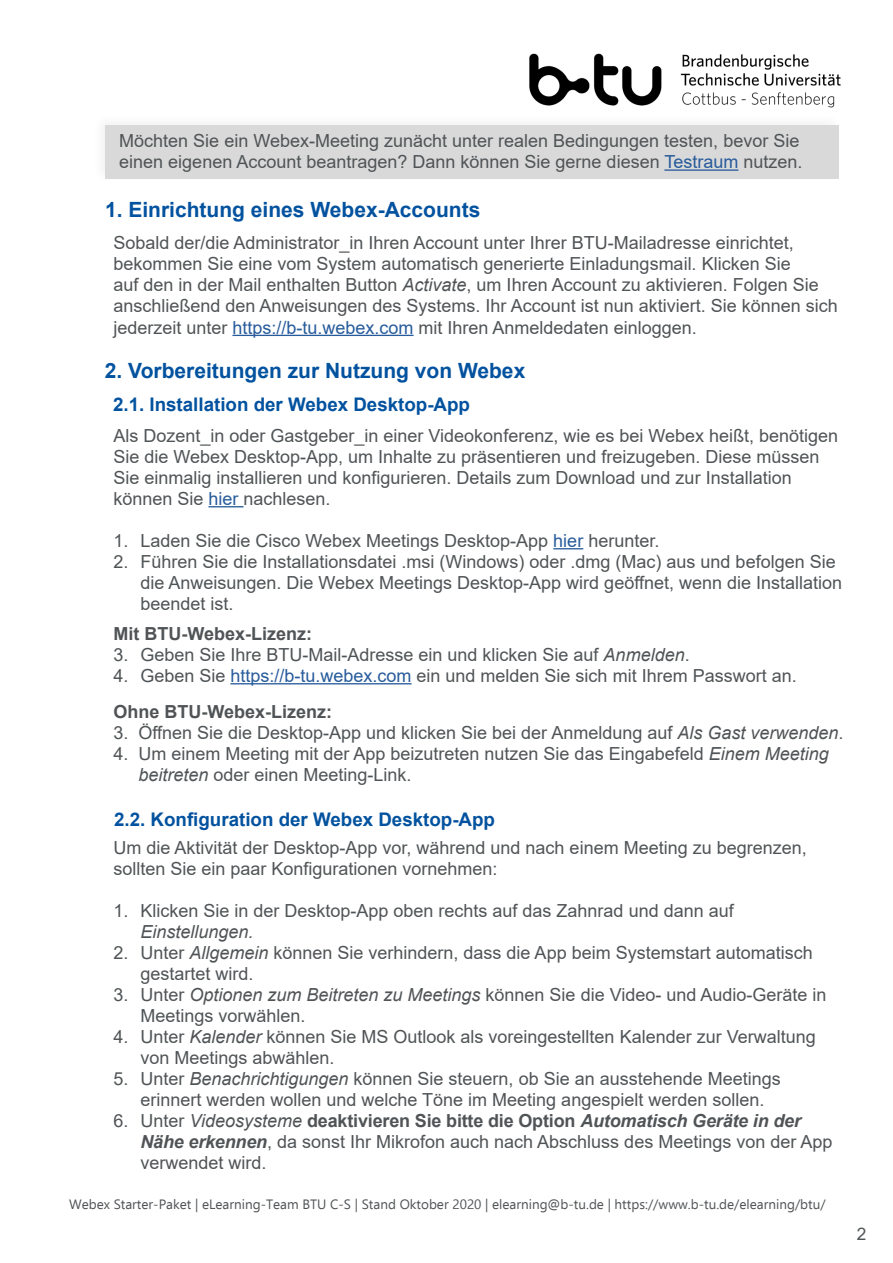
<style>
.page{position:relative;width:893px;height:1263px;background:#fff}
.page>*{position:absolute;margin:0;border:0;box-sizing:border-box;transform-origin:0 0}
.t1{font:700 21px "Arial";color:#02529f}
.t2{font:700 18.75px "Arial";color:#02529f}
.t3{font:18px/21px "Arial";color:#505456}
.t4{font:700 18px "Arial";color:#505456}
.t5{font:italic 18px "Arial";color:#505456}
.t6{font:17.25px "Arial";color:#505456}
.t7{font:13.5px "Ebrima";color:#505456}
.s1{color:#275b9b}
.s2{font-style:italic}
.s3{font-weight:700}
.s4{font-weight:700;font-style:italic}
</style>
<div class="page">
<hr style="left:232px;top:335px;width:182px;height:1px;background:#275b9b">
<hr style="left:208px;top:506px;width:35px;height:1px;background:#275b9b">
<hr style="left:553px;top:548px;width:30px;height:1px;background:#275b9b">
<hr style="left:230px;top:683px;width:182px;height:1px;background:#275b9b">
<div style="left:105px;top:125px;width:734px;height:54px;background:#d9d9d9"></div>
<hr style="left:664px;top:169px;width:74px;height:2px;background:#275b9b">
<img style="left:529px;top:53px;width:312px;height:55px">
<p class="t3" style="left:119px;top:130px;width:685px">Möchten Sie ein Webex-Meeting zunächt unter realen Bedingungen testen, bevor Sie einen eigenen Account beantragen? Dann können Sie gerne diesen <span class="s1">Testraum</span> nutzen.</p>
<p class="t1" style="left:105px;top:194px;width:377px">1. Einrichtung eines Webex-Accounts</p>
<p class="t3" style="left:113px;top:232px;width:726px">Sobald der/die Administrator_in Ihren Account unter Ihrer BTU-Mailadresse einrichtet, bekommen Sie eine vom System automatisch generierte Einladungsmail. Klicken Sie<br>auf den in der Mail enthalten Button <span class="s2">Activate</span>, um Ihren Account zu aktivieren. Folgen Sie anschließend den Anweisungen des Systems. Ihr Account ist nun aktiviert. Sie können sich jederzeit unter <span class="s1">https://b-tu.webex.com</span> mit Ihren Anmeldedaten einloggen.</p>
<p class="t1" style="left:105px;top:356px;width:422px">2. Vorbereitungen zur Nutzung von Webex</p>
<p class="t2" style="left:113px;top:392px;width:359px">2.1. Installation der Webex Desktop-App</p>
<p class="t3" style="left:113px;top:425px;width:726px">Als Dozent_in oder Gastgeber_in einer Videokonferenz, wie es bei Webex heißt, benötigen Sie die Webex Desktop-App, um Inhalte zu präsentieren und freizugeben. Diese müssen Sie einmalig installieren und konfigurieren. Details zum Download und zur Installation können Sie <span class="s1">hier</span> nachlesen.</p>
<p class="t3" style="left:113px;top:530px;width:547px">1. Laden Sie die Cisco Webex Meetings Desktop-App <span class="s1">hier</span> herunter.</p>
<p class="t3" style="left:140px;top:551px;width:703px;text-indent:-27px">2. Führen Sie die Installationsdatei .msi (Windows) oder .dmg (Mac) aus und befolgen Sie die Anweisungen. Die Webex Meetings Desktop-App wird geöffnet, wenn die Installation beendet ist.</p>
<p class="t4" style="left:113px;top:621px;width:200px">Mit BTU-Webex-Lizenz:</p>
<p class="t3" style="left:113px;top:644px;width:578px">3. Geben Sie Ihre BTU-Mail-Adresse ein und klicken Sie auf <span class="s2">Anmelden</span>.</p>
<p class="t3" style="left:113px;top:657px;width:685px;line-height:36px">4. Geben Sie <span class="s1">https://b-tu.webex.com</span> ein und melden Sie sich mit Ihrem Passwort an.<br><span class="s3">Ohne BTU-Webex-Lizenz:</span></p>
<p class="t3" style="left:113px;top:722px;width:732px">3. Öffnen Sie die Desktop-App und klicken Sie bei der Anmeldung auf <span class="s2">Als Gast verwenden</span>.</p>
<p class="t3" style="left:138px;top:743px;width:692px;text-indent:-25px">4. Um einem Meeting mit der App beizutreten nutzen Sie das Eingabefeld <span class="s2">Einem Meeting beitreten</span> oder einen Meeting-Link.</p>
<p class="t2" style="left:114px;top:806px;width:382px">2.2. Konfiguration der Webex Desktop-App</p>
<p class="t3" style="left:113px;top:837px;width:695px">Um die Aktivität der Desktop-App vor, während und nach einem Meeting zu begrenzen, sollten Sie ein paar Konfigurationen vornehmen:</p>
<p class="t3" style="left:113px;top:900px;width:622px">1. Klicken Sie in der Desktop-App oben rechts auf das Zahnrad und dann auf</p>
<p class="t5" style="left:140px;top:920px;width:115px">Einstellungen.</p>
<p class="t3" style="left:140px;top:942px;width:674px;text-indent:-27px">2. Unter <span class="s2">Allgemein</span> können Sie verhindern, dass die App beim Systemstart automatisch gestartet wird.</p>
<p class="t3" style="left:140px;top:984px;width:688px;text-indent:-27px">3. Unter <span class="s2">Optionen zum Beitreten zu Meetings</span> können Sie die Video- und Audio-Geräte in<br>Meetings vorwählen.</p>
<p class="t3" style="left:140px;top:1026px;width:677px;text-indent:-27px">4. Unter <span class="s2">Kalender</span> können Sie MS Outlook als voreingestellten Kalender zur Verwaltung von Meetings abwählen.</p>
<p class="t3" style="left:113px;top:1068px;width:669px;text-align:center">5. Unter <span class="s2">Benachrichtigungen</span> können Sie steuern, ob Sie an ausstehende Meetings erinnert werden wollen und welche Töne im Meeting angespielt werden sollen.</p>
<p class="t3" style="left:140px;top:1110px;width:694px;text-indent:-27px">6. Unter <span class="s2">Videosysteme</span> <span class="s3">deaktivieren Sie bitte die Option</span> <span class="s4">Automatisch Geräte in der<br>Nähe erkennen</span>, da sonst Ihr Mikrofon auch nach Abschluss des Meetings von der App verwendet wird.</p>
<p class="t7" style="left:69px;top:1194px;width:758px">Webex Starter-Paket | eLearning-Team BTU C-S | Stand Oktober 2020 | elearning@b-tu.de | https://www.b-tu.de/elearning/btu/</p>
<p class="t6" style="left:857px;top:1222px;width:11px">2</p>
</div>
